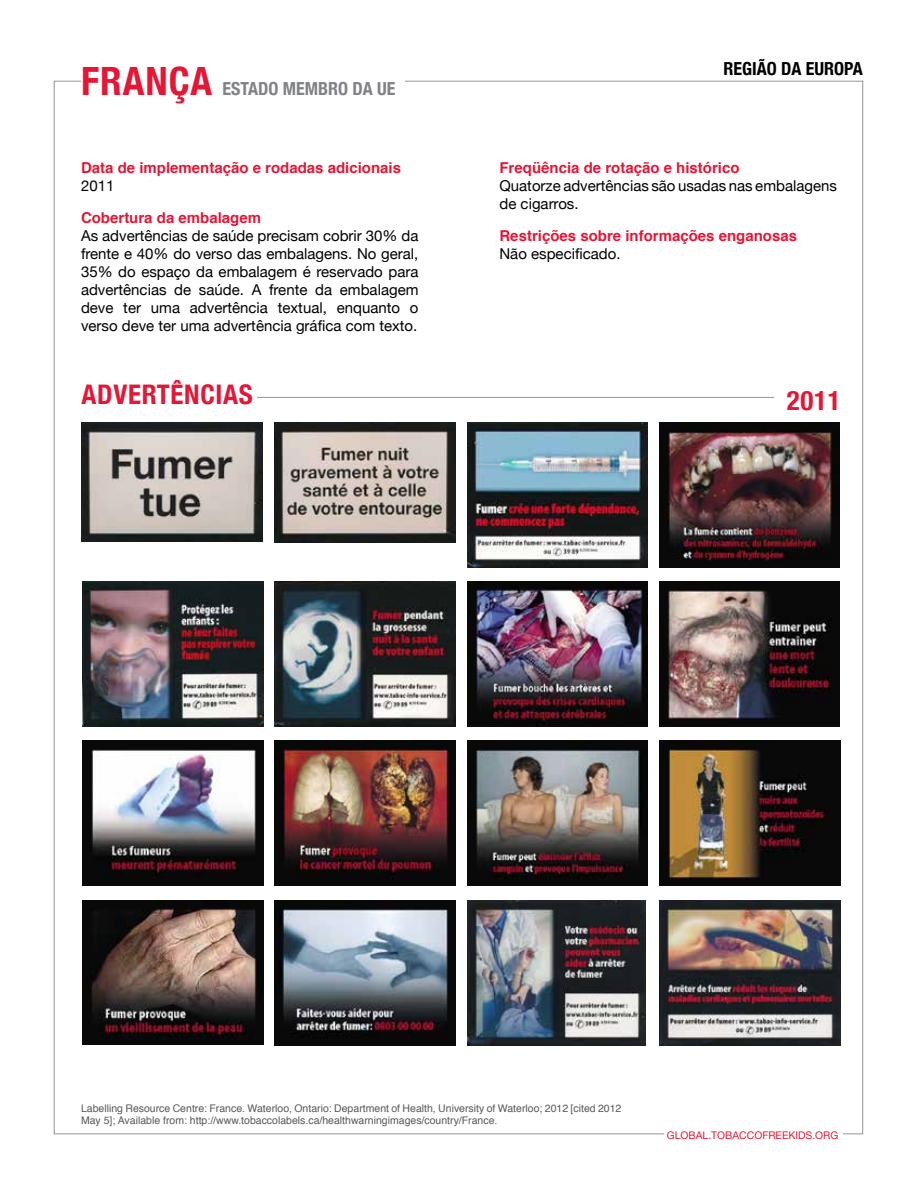
<style>
.page{position:relative;width:918px;height:1188px;background:#fff}
.page>*{position:absolute;margin:0;border:0;box-sizing:border-box;transform-origin:0 0}
.t1{font:700 condensed 39px "Helvetica Neue";letter-spacing:.025em;color:#e31837}
.t2{font:700 condensed 27px "Helvetica Neue";letter-spacing:.025em;color:#e31837}
.t3{font:700 condensed 18px "Helvetica Neue";color:#808285}
.t4{font:700 condensed 18px "Helvetica Neue";color:#000}
.t5{font:15px/18px "Helvetica Neue";color:#000;text-align:justify}
.t6{font:700 15px "Helvetica";color:#e31837}
.t7{font:10.5px/12px "Helvetica";color:#58595b}
.t8{font:10.5px "Helvetica Neue";color:#e31837}
</style>
<div class="page">
<hr style="left:191px;top:397px;width:647px;height:1px;background:#939598">
<img style="left:467px;top:422px;width:181px;height:145px">
<img style="left:659px;top:422px;width:181px;height:145px">
<img style="left:82px;top:422px;width:180px;height:120px">
<img style="left:275px;top:582px;width:180px;height:145px">
<img style="left:82px;top:582px;width:181px;height:145px">
<img style="left:275px;top:422px;width:180px;height:121px">
<img style="left:467px;top:582px;width:180px;height:145px">
<img style="left:659px;top:582px;width:180px;height:145px">
<img style="left:82px;top:741px;width:181px;height:145px">
<img style="left:275px;top:741px;width:180px;height:144px">
<img style="left:467px;top:741px;width:181px;height:145px">
<img style="left:659px;top:741px;width:181px;height:144px">
<img style="left:82px;top:900px;width:181px;height:145px">
<img style="left:275px;top:900px;width:180px;height:145px">
<img style="left:467px;top:900px;width:179px;height:145px">
<img style="left:659px;top:900px;width:181px;height:145px">
<div style="left:82px;top:378px;width:175px;height:27px;background:#fff"></div>
<div style="left:774px;top:384px;width:67px;height:27px;background:#fff"></div>
<h1 class="t1" style="left:81px;top:49px;width:133px">FRANÇA</h1>
<p class="t4" style="left:724px;top:54px;width:141px">REGIÃO DA EUROPA</p>
<p class="t3" style="left:222px;top:74px;width:173px">ESTADO MEMBRO DA UE</p>
<p class="t6" style="left:81px;top:156px;width:322px">Data de implementação e rodadas adicionais</p>
<p class="t5" style="left:81px;top:176px;width:35px">2011</p>
<p class="t6" style="left:81px;top:205px;width:182px">Cobertura da embalagem</p>
<p class="t5" style="left:81px;top:225px;width:339px">As advertências de saúde precisam cobrir 30% da frente e 40% do verso das embalagens. No geral, 35% do espaço da embalagem é reservado para advertências de saúde. A frente da embalagem deve ter uma advertência textual, enquanto o verso deve ter uma advertência gráfica com texto.</p>
<p class="t6" style="left:500px;top:156px;width:242px">Freqüência de rotação e histórico</p>
<p class="t5" style="left:500px;top:176px;width:339px">Quatorze advertências são usadas nas embalagens de cigarros.</p>
<p class="t6" style="left:500px;top:223px;width:299px">Restrições sobre informações enganosas</p>
<p class="t5" style="left:500px;top:243px;width:123px">Não especificado.</p>
<h2 class="t2" style="left:82px;top:372px;width:173px">ADVERTÊNC IAS</h2>
<h2 class="t2" style="left:787px;top:378px;width:55px">2011</h2>
<p class="t7" style="left:81px;top:1103px;width:542px">Labelling Resource Centre: France. Waterloo, Ontario: Department of Health, University of Waterloo; 2012 [cited 2012<br>May 5]; Available from: http://www.tobaccolabels.ca/healthwarningimages/country/France.</p>
<p class="t8" style="left:667px;top:1126px;width:173px">global.tobaccofreekids.org</p>
</div>
